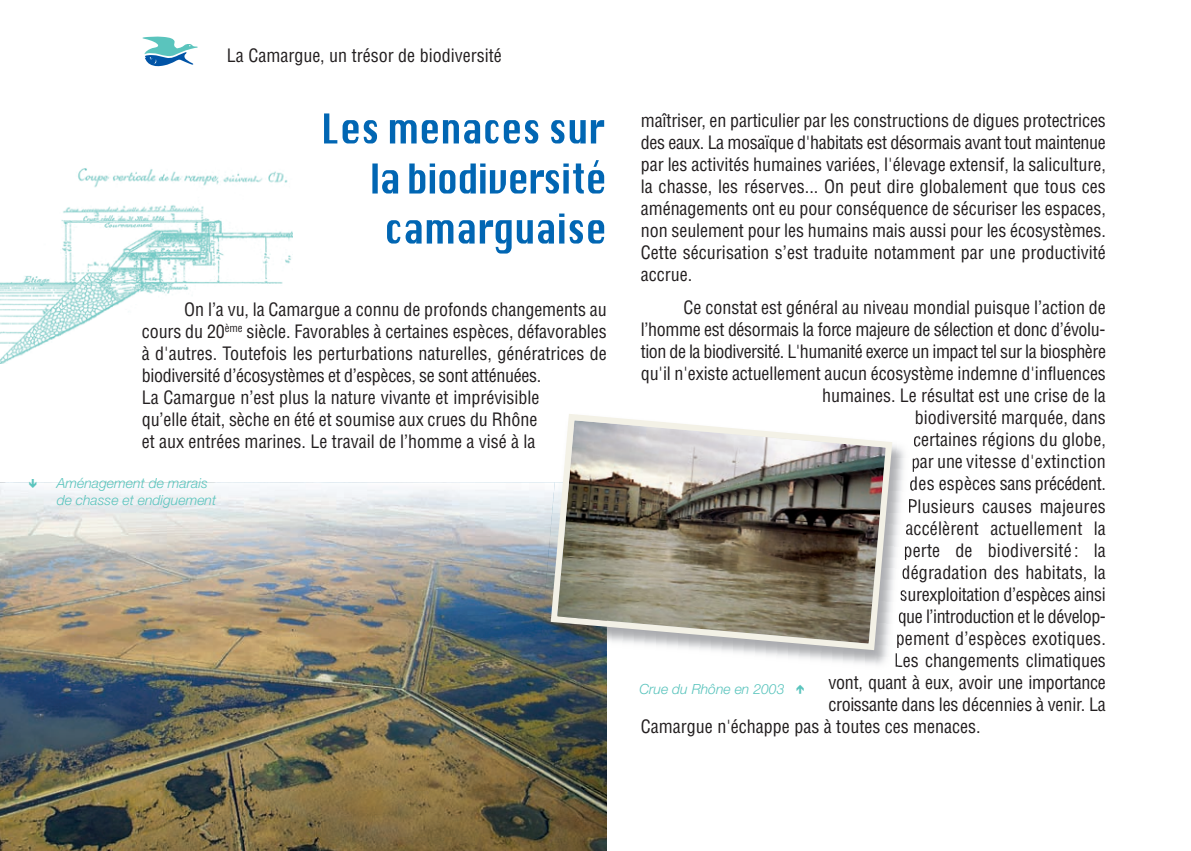
<style>
.page{position:relative;width:1191px;height:851px;background:#fff}
.page>*{position:absolute;margin:0;border:0;box-sizing:border-box;transform-origin:0 0}
.t1{font:condensed 18px/22px "Helvetica";color:#231f20}
.t2{font:condensed 18px "Helvetica";letter-spacing:-.02em;color:#231f20}
.t3{font:condensed 18px "Helvetica";letter-spacing:-.025em;color:#231f20}
.t4{font:italic 300 14px/16.8px "Helvetica Neue";color:#5ac4bd}
</style>
<div class="page">
<img style="left:0;top:168px;width:292px;height:196px">
<svg style="left:142px;top:37px;width:56px;height:30px"></svg>
<img style="left:0;top:615px;width:607px;height:235px">
<img style="left:0;top:482px;width:543px;height:133px">
<img style="left:555px;top:445px;width:362px;height:231px">
<svg style="left:914px;top:436px;width:4px;height:11px"></svg>
<img style="left:912px;top:458px;width:4px;height:14px">
<svg style="left:910px;top:477px;width:4px;height:13px"></svg>
<img style="left:909px;top:499px;width:3px;height:14px">
<img style="left:906px;top:520px;width:5px;height:14px">
<img style="left:904px;top:543px;width:5px;height:17px">
<img style="left:902px;top:564px;width:5px;height:18px">
<img style="left:900px;top:587px;width:5px;height:17px">
<img style="left:898px;top:609px;width:5px;height:17px">
<img style="left:897px;top:630px;width:4px;height:18px">
<img style="left:895px;top:653px;width:4px;height:17px">
<img style="left:540px;top:615px;width:7px;height:35px">
<img style="left:543px;top:482px;width:4px;height:133px">
<img style="left:547px;top:414px;width:348px;height:239px">
<svg style="left:372px;top:160px;width:232px;height:33px"></svg>
<svg style="left:387px;top:213px;width:217px;height:40px"></svg>
<svg style="left:324px;top:113px;width:280px;height:30px"></svg>
<svg style="left:29px;top:482px;width:7px;height:6px"></svg>
<p class="t1" style="left:227px;top:46px;width:276px">La Camargue, un trésor de biodiversité</p>
<p class="t1" style="left:142px;top:300px;width:466px;text-indent:43px">On l’a vu, la Camargue a connu de profonds changements au cours du 20<sup>ème</sup> siècle. Favorables à certaines espèces, défavorables à d'autres. Toutefois les perturbations naturelles, génératrices de biodiversité d’écosystèmes et d’espèces, se sont atténuées.<br>La Camargue n’est plus la nature vivante et imprévisible<br>qu’elle était, sèche en été et soumise aux crues du Rhône<br>et aux entrées marines. Le travail de l’homme a visé à la</p>
<p class="t4" style="left:57px;top:476px;width:161px">Aménagement de marais de chasse et endiguement</p>
<p class="t1" style="left:641px;top:111px;width:466px;text-align:justify">maîtriser, en particulier par les constructions de digues protectrices des eaux. La mosaïque d'habitats est désormais avant tout maintenue par les activités humaines variées, l'élevage extensif, la saliculture, la chasse, les réserves... On peut dire globalement que tous ces aménagements ont eu pour conséquence de sécuriser les espaces, non seulement pour les humains mais aussi pour les écosystèmes.<br>Cette sécurisation s’est traduite notamment par une productivité accrue.</p>
<p class="t1" style="left:683px;top:298px;width:424px">Ce constat est général au niveau mondial puisque l’action de</p>
<p class="t2" style="left:641px;top:323px;width:466px">l’homme est désormais la force majeure de sélection et donc d’évolu-</p>
<p class="t3" style="left:641px;top:345px;width:466px">tion de la biodiversité. L'humanité exerce un impact tel sur la biosphère</p>
<p class="t1" style="left:641px;top:364px;width:466px">qu'il n'existe actuellement aucun écosystème indemne d'influences</p>
<p class="t1" style="left:822px;top:386px;width:285px">humaines. Le résultat est une crise de la</p>
<p class="t1" style="left:914px;top:408px;width:193px">biodiversité marquée, dans</p>
<p class="t1" style="left:913px;top:430px;width:194px">certaines régions du globe,</p>
<p class="t1" style="left:911px;top:452px;width:196px">par une vitesse d'extinction</p>
<p class="t2" style="left:909px;top:477px;width:198px">des espèces sans précédent.</p>
<p class="t1" style="left:907px;top:496px;width:200px">Plusieurs causes majeures</p>
<p class="t1" style="left:905px;top:518px;width:202px">accélèrent actuellement la</p>
<p class="t1" style="left:903px;top:540px;width:204px">perte de biodiversité : la</p>
<p class="t1" style="left:901px;top:562px;width:206px">dégradation des habitats, la</p>
<p class="t2" style="left:899px;top:587px;width:208px">surexploitation d’espèces ainsi</p>
<p class="t3" style="left:897px;top:609px;width:210px">que l’introduction et le dévelop-</p>
<p class="t1" style="left:895px;top:628px;width:212px">pement d’espèces exotiques.</p>
<p class="t1" style="left:894px;top:650px;width:213px">Les changements climatiques</p>
<p class="t1" style="left:828px;top:672px;width:279px">vont, quant à eux, avoir une importance</p>
<p class="t1" style="left:828px;top:694px;width:279px">croissante dans les décennies à venir. La</p>
<p class="t1" style="left:641px;top:716px;width:341px">Camargue n'échappe pas à toutes ces menaces.</p>
<p class="t4" style="left:639px;top:681px;width:147px">Crue du Rhône en 2003</p>
</div>
